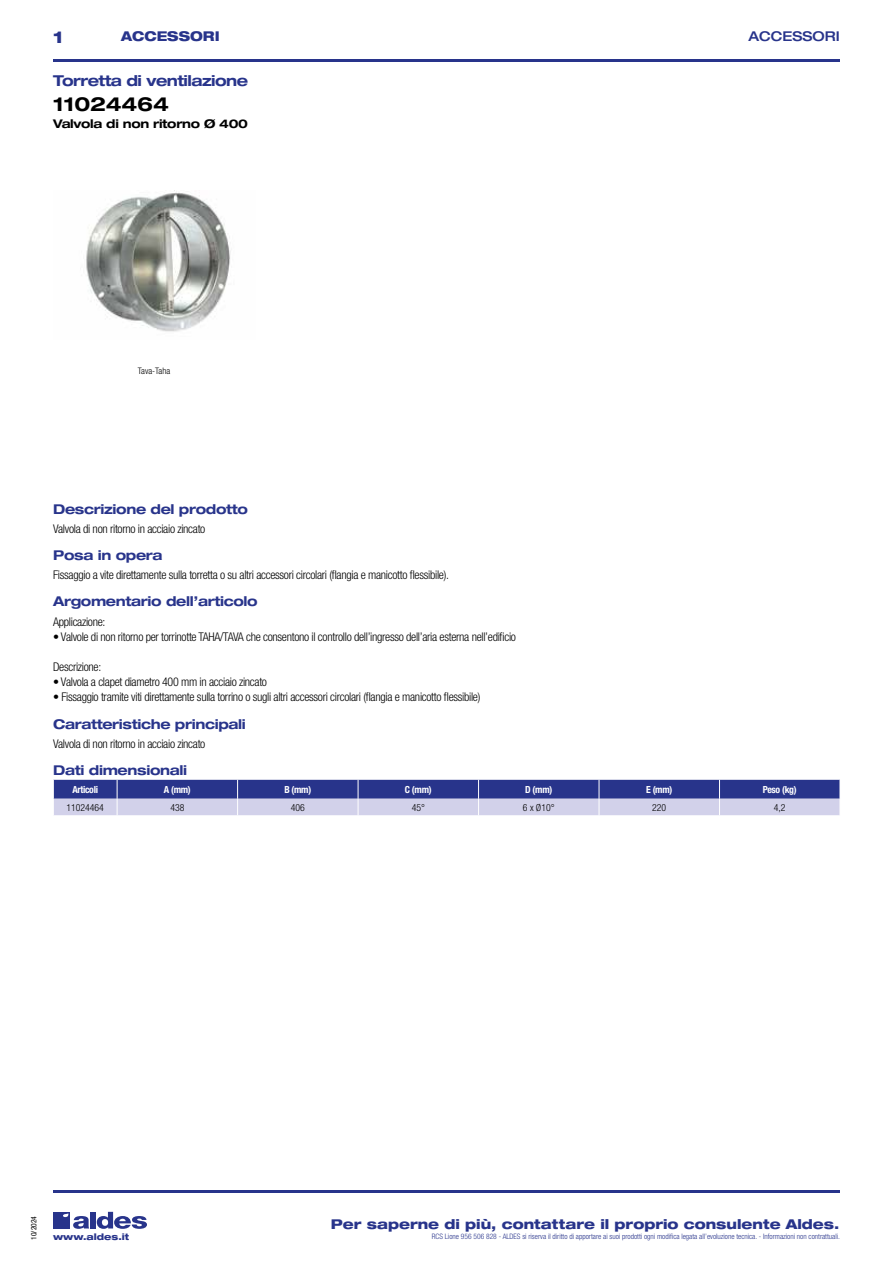
<style>
.page{position:relative;width:893px;height:1263px;background:#fff}
.page>*{position:absolute;margin:0;border:0;box-sizing:border-box;transform-origin:0 0}
.t1{font:700 expanded 19.5px "Helvetica Neue LT Std";letter-spacing:-.01em;color:#000}
.t2{font:800 expanded 16.5px "Helvetica Neue LT Std";color:#28348b}
.t3{font:700 expanded 15px "Helvetica Neue LT Std";letter-spacing:-.035em;color:#28348b}
.t4{font:700 expanded 13.5px "Helvetica Neue LT Std";letter-spacing:-.025em;color:#28348b}
.t5{font:800 expanded 13.5px "Helvetica Neue LT Std";color:#28348b}
.t6{font:800 expanded 13.5px "Helvetica Neue LT Std";color:#28348b;scale:.95 1}
.t7{font:500 expanded 13.5px "Helvetica Neue LT Std";color:#28348b}
.t8{font:300 condensed 12px "Helvetica Neue LT Std";letter-spacing:-.025em;color:#000}
.t9{font:700 expanded 12px "Helvetica Neue LT Std";letter-spacing:-.025em;color:#000}
.t10{font:700 condensed 9.75px "Helvetica Neue LT Std";letter-spacing:-.03em;color:#fff}
.t11{font:300 condensed 9.75px "Helvetica Neue";color:#000}
.t12{font:800 expanded 9px "Helvetica Neue LT Std";color:#28348b}
.t13{font:300 condensed 9px "Helvetica Neue LT Std";color:#000}
.t14{font:300 condensed 7.5px "Helvetica Neue LT Std";color:#28348b}
.t15{font:condensed 7.5px "Helvetica Neue LT Std";color:#000}
</style>
<div class="page">
<div style="left:53px;top:1212px;width:17px;height:16px;background:#28348b"></div>
<div style="left:90px;top:1212px;width:6px;height:16px;background:#28348b"></div>
<svg style="left:97px;top:1212px;width:50px;height:17px"></svg>
<svg style="left:63px;top:1213px;width:26px;height:16px"></svg>
<hr style="left:53px;top:59px;width:787px;height:2px;background:#28348b">
<img style="left:86px;top:190px;width:145px;height:142px">
<hr style="left:53px;top:1190px;width:787px;height:2px;background:#28348b">
<svg style="left:53px;top:780px;width:787px;height:35px;background:#797fb8"></svg>
<h2 class="t2" style="left:53px;top:26px;width:12px">1</h2>
<p class="t6" style="left:121px;top:28px;width:105px">ACCESSORI</p>
<p class="t7" style="left:748px;top:28px;width:93px">ACCESSORI</p>
<p class="t3" style="left:53px;top:71px;width:197px">Torretta di ventilazione</p>
<h1 class="t1" style="left:53px;top:92px;width:117px">11024464</h1>
<p class="t9" style="left:53px;top:116px;width:196px">Valvola di non ritorno Ø 400</p>
<p class="t13" style="left:138px;top:366px;width:34px">Tava-Taha</p>
<p class="t4" style="left:53px;top:501px;width:196px">Descrizione del prodotto</p>
<p class="t4" style="left:53px;top:547px;width:111px">Posa in opera</p>
<p class="t8" style="left:53px;top:522px;width:154px">Valvola di non ritorno in acciaio zincato</p>
<p class="t8" style="left:53px;top:568px;width:397px">Fissaggio a vite direttamente sulla torretta o su altri accessori circolari (flangia e manicotto flessibile).</p>
<p class="t4" style="left:53px;top:593px;width:206px">Argomentario dell’articolo</p>
<p class="t8" style="left:53px;top:614px;width:54px">Applicazione:</p>
<p class="t8" style="left:53px;top:629px;width:464px">• Valvole di non ritorno per torrinotte TAHA/TAVA che consentono il controllo dell’ingresso dell’aria esterna nell’edificio</p>
<p class="t8" style="left:53px;top:659px;width:50px">Descrizione:</p>
<p class="t8" style="left:53px;top:674px;width:215px">• Valvola a clapet diametro 400 mm in acciaio zincato</p>
<p class="t8" style="left:53px;top:689px;width:429px">• Fissaggio tramite viti direttamente sulla torrino o sugli altri accessori circolari (flangia e manicotto flessibile)</p>
<p class="t4" style="left:53px;top:715px;width:194px">Caratteristiche principali</p>
<p class="t8" style="left:53px;top:737px;width:154px">Valvola di non ritorno in acciaio zincato</p>
<p class="t4" style="left:53px;top:762px;width:135px">Dati dimensionali</p>
<p class="t10" style="left:72px;top:783px;width:27px">Articoli</p>
<p class="t10" style="left:164px;top:783px;width:28px">A (mm)</p>
<p class="t10" style="left:284px;top:783px;width:28px">B (mm)</p>
<p class="t10" style="left:405px;top:783px;width:28px">C (mm)</p>
<p class="t10" style="left:525px;top:783px;width:29px">D (mm)</p>
<p class="t10" style="left:646px;top:783px;width:28px">E (mm)</p>
<p class="t10" style="left:763px;top:783px;width:35px">Peso (kg)</p>
<p class="t11" style="left:66px;top:802px;width:39px">11024464</p>
<p class="t11" style="left:170px;top:802px;width:16px">438</p>
<p class="t11" style="left:291px;top:802px;width:16px">406</p>
<p class="t11" style="left:412px;top:802px;width:15px">45°</p>
<p class="t11" style="left:523px;top:802px;width:33px">6 x Ø10°</p>
<p class="t11" style="left:652px;top:802px;width:16px">220</p>
<p class="t11" style="left:774px;top:802px;width:13px">4,2</p>
<p class="t15" style="left:29px;top:1240px;width:25px;rotate:-90deg">10/2024</p>
<p class="t5" style="left:331px;top:1215px;width:510px">Per saperne di più, contattare il proprio consulente Aldes.</p>
<p class="t12" style="left:53px;top:1231px;width:78px">www.aldes.it</p>
<p class="t14" style="left:432px;top:1232px;width:410px">RCS Lione 956 506 828 - ALDES si riserva il diritto di apportare ai suoi prodotti ogni modifica legata all’evoluzione tecnica. - Informazioni non contrattuali.</p>
</div>
